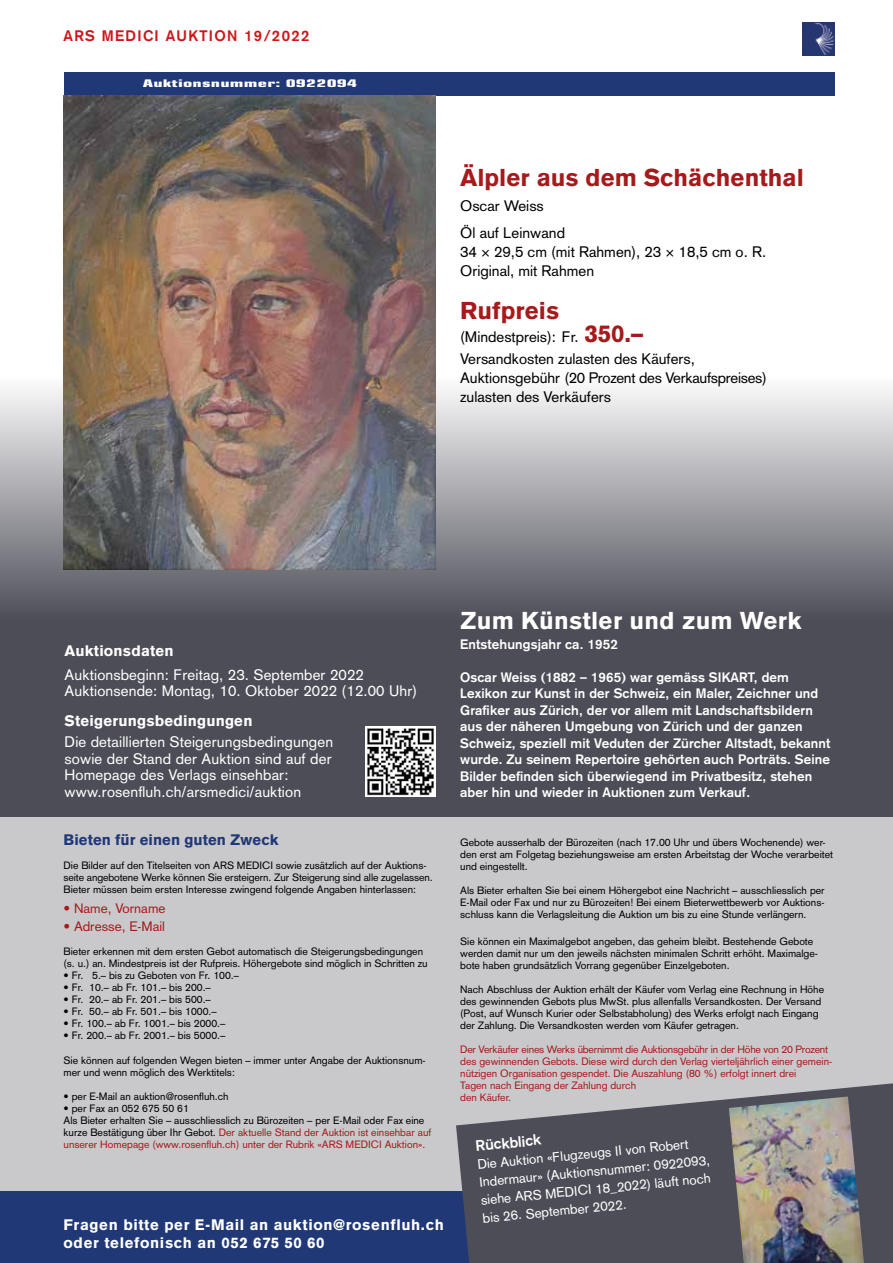
<style>
.page{position:relative;width:893px;height:1263px;background:#fff}
.page>*{position:absolute;margin:0;border:0;box-sizing:border-box;transform-origin:0 0}
.t1{font:900 24px "Akzidenz Grotesk";color:#a71a1b}
.t2{font:900 24px "Akzidenz Grotesk";letter-spacing:.01em;color:#fff}
.t3{font:15px/16.5px "Akzidenz Grotesk";letter-spacing:.01em;color:#fff}
.t4{font:15px/19.2px "Akzidenz Grotesk";color:#000}
.t5{font:900 15px/18px "Akzidenz Grotesk";letter-spacing:.04em;color:#fff}
.t6{font:900 15px "Akzidenz Grotesk";letter-spacing:.01em;color:#fff}
.t7{font:900 15px "Akzidenz Grotesk";color:#203876}
.t8{font:700 15px "Akzidenz Grotesk";letter-spacing:.09em;color:#cd171a}
.t9{font:700 15px "Akzidenz Grotesk";color:#fff}
.t10{font:700 13.5px/16.5px "Akzidenz Grotesk";letter-spacing:.01em;color:#fff}
.t11{font:13.5px/18.1px "Akzidenz Grotesk";color:#fff}
.t12{font:13.5px "Akzidenz Grotesk";color:#a71a1b}
.t13{font:10.5px/12px "Akzidenz Grotesk";color:#000}
.t14{font:10.5px/12px "Akzidenz Grotesk";color:#a71a1b}
.t15{font:700 condensed 10.5px "Eurostile";letter-spacing:.01em;color:#fff;scale:1.91 1}
.s1{font-weight:900;font-size:24px;color:#a71a1b}
.s2{color:#a71a1b}
</style>
<div class="page">
<div style="left:0;top:158px;width:893px;height:1049px;background:#4d4d58"></div>
<svg style="left:0;top:88px;width:893px;height:519px;background:#d2d2d5"></svg>
<div style="left:0;top:818px;width:893px;height:389px;background:#c9c9cc"></div>
<img style="left:802px;top:22px;width:32px;height:33px">
<div style="left:64px;top:72px;width:770px;height:23px;background:#203876"></div>
<img style="left:64px;top:96px;width:372px;height:473px">
<img style="left:366px;top:726px;width:70px;height:70px">
<div style="left:0;top:1191px;width:893px;height:72px;background:#203876"></div>
<svg style="left:456px;top:1083px;width:437px;height:180px;fill:#4d4d58"></svg>
<img style="left:729px;top:1096px;width:135px;height:167px">
<h2 class="t8" style="left:64px;top:27px;width:247px">ARS MEDICI AUKTION 19/2022</h2>
<p class="t15" style="left:143px;top:77px;width:114px">Auktionsnummer: 0922094</p>
<h1 class="t1" style="left:460px;top:163px;width:345px">Älpler aus dem Schächenthal</h1>
<h2 class="t4" style="left:460px;top:193px;width:106px;line-height:26.7px">Oscar Weiss<br>Öl auf Leinwand</h2>
<h2 class="t4" style="left:460px;top:242px;width:307px">34 × 29,5 cm (mit Rahmen), 23 × 18,5 cm o. R.<br>Original, mit Rahmen</h2>
<h1 class="t1" style="left:460px;top:296px;width:101px">Rufpreis</h1>
<h2 class="t4" style="left:460px;top:325px;width:236px;line-height:22.2px">(Mindestpreis): Fr. <span class="s1">350.–<br></span>Versandkosten zulasten des Käufers,</h2>
<h2 class="t4" style="left:460px;top:368px;width:308px">Auktionsgebühr (20 Prozent des Verkaufspreises) zulasten des Verkäufers</h2>
<h2 class="t6" style="left:65px;top:642px;width:111px">Auktionsdaten</h2>
<h2 class="t3" style="left:65px;top:666px;width:354px">Auktionsbeginn: Freitag, 23. September 2022<br>Auktionsende: Montag, 10. Oktober 2022 (12.00 Uhr)</h2>
<h2 class="t6" style="left:65px;top:712px;width:189px">Steigerungsbedingungen</h2>
<h2 class="t3" style="left:65px;top:734px;width:270px">Die detaillierten Steigerungsbedingungen sowie der Stand der Auktion sind auf der Homepage des Verlags einsehbar: www.rosenfluh.ch/arsmedici/auktion</h2>
<h2 class="t7" style="left:64px;top:831px;width:217px">Bieten für einen guten Zweck</h2>
<p class="t13" style="left:64px;top:860px;width:371px">Die Bilder auf den Titelseiten von ARS MEDICI sowie zusätzlich auf der Auktions&shy;seite angebotene Werke können Sie ersteigern. Zur Steigerung sind alle zugelassen.<br>Bieter müssen beim ersten Interesse zwingend folgende Angaben hinterlassen:</p>
<p class="t12" style="left:64px;top:900px;width:104px">• Name, Vorname</p>
<p class="t12" style="left:64px;top:918px;width:103px">• Adresse, E-Mail</p>
<p class="t13" style="left:64px;top:945px;width:366px">Bieter erkennen mit dem ersten Gebot automatisch die Steigerungsbedingungen (s. u.) an. Mindestpreis ist der Rufpreis. Höhergebote sind möglich in Schritten zu</p>
<p class="t13" style="left:64px;top:969px;width:177px">• Fr. 5.– bis zu Geboten von Fr. 100.–</p>
<p class="t13" style="left:64px;top:981px;width:149px">• Fr. 10.– ab Fr. 101.– bis 200.–</p>
<p class="t13" style="left:64px;top:993px;width:149px">• Fr. 20.– ab Fr. 201.– bis 500.–</p>
<p class="t13" style="left:64px;top:1005px;width:155px">• Fr. 50.– ab Fr. 501.– bis 1000.–</p>
<p class="t13" style="left:64px;top:1017px;width:163px">• Fr. 100.– ab Fr. 1001.– bis 2000.–</p>
<p class="t13" style="left:64px;top:1029px;width:163px">• Fr. 200.– ab Fr. 2001.– bis 5000.–</p>
<p class="t13" style="left:64px;top:1055px;width:364px">Sie können auf folgenden Wegen bieten – immer unter Angabe der Auktionsnum&shy;mer und wenn möglich des Werktitels:</p>
<p class="t13" style="left:64px;top:1091px;width:167px">• per E-Mail an auktion@rosenfluh.ch</p>
<p class="t13" style="left:64px;top:1103px;width:369px">• per Fax an 052 675 50 61<br>Als Bieter erhalten Sie – ausschliesslich zu Bürozeiten – per E-Mail oder Fax eine kurze Bestätigung über Ihr Gebot. <span class="s2">Der aktuelle Stand der Auktion ist einsehbar auf unserer Homepage (www.rosenfluh.ch) unter der Rubrik «ARS MEDICI Auktion».</span></p>
<h2 class="t5" style="left:64px;top:1216px;width:382px">Fragen bitte per E-Mail an auktion@rosenfluh.ch oder telefonisch an 052 675 50 60</h2>
<h2 class="t5" style="left:64px;top:1224px;width:267px">oder telefonisch an 052 675 50 60.</h2>
<h1 class="t2" style="left:460px;top:606px;width:343px">Zum Künstler und zum Werk</h1>
<p class="t10" style="left:460px;top:636px;width:159px">Entstehungsjahr ca. 1952</p>
<p class="t10" style="left:460px;top:669px;width:372px">Oscar Weiss (1882 – 1965) war gemäss SIKART, dem Lexikon zur Kunst in der Schweiz, ein Maler, Zeichner und Grafiker aus Zürich, der vor allem mit Landschaftsbildern aus der näheren Umgebung von Zürich und der ganzen Schweiz, speziell mit Veduten der Zürcher Altstadt, bekannt wurde. Zu seinem Repertoire gehörten auch Porträts. Seine Bilder befinden sich überwiegend im Privatbesitz, stehen aber hin und wieder in Auktionen zum Verkauf.</p>
<p class="t13" style="left:460px;top:836px;width:374px">Gebote ausserhalb der Bürozeiten (nach 17.00 Uhr und übers Wochenende) wer&shy;den erst am Folgetag beziehungsweise am ersten Arbeitstag der Woche verarbeitet und eingestellt.</p>
<p class="t13" style="left:460px;top:884px;width:366px;text-align:justify">Als Bieter erhalten Sie bei einem Höhergebot eine Nachricht – ausschliesslich per E-Mail oder Fax und nur zu Bürozeiten! Bei einem Bieterwettbewerb vor Auktions&shy;schluss kann die Verlagsleitung die Auktion um bis zu eine Stunde verlängern.</p>
<p class="t13" style="left:460px;top:935px;width:359px">Sie können ein Maximalgebot angeben, das geheim bleibt. Bestehende Gebote werden damit nur um den jeweils nächsten minimalen Schritt erhöht. Maximalge&shy;bote haben grundsätzlich Vorrang gegenüber Einzelgeboten.</p>
<p class="t13" style="left:460px;top:983px;width:365px">Nach Abschluss der Auktion erhält der Käufer vom Verlag eine Rechnung in Höhe des gewinnenden Gebots plus MwSt. plus allenfalls Versandkosten. Der Versand (Post, auf Wunsch Kurier oder Selbstabholung) des Werks erfolgt nach Eingang der Zahlung. Die Versandkosten werden vom Käufer getragen.</p>
<p class="t14" style="left:460px;top:1043px;width:373px">Der Verkäufer eines Werks übernimmt die Auktionsgebühr in der Höhe von 20 Prozent des gewinnenden Gebots. Diese wird durch den Verlag vierteljährlich einer gemein&shy;nützigen Organisation gespendet. Die Auszahlung (80 %) erfolgt innert drei<br>Tagen nach Eingang der Zahlung durch<br>den Käufer.</p>
<h2 class="t9" style="left:475px;top:1137px;width:67px;rotate:-6deg">Rückblick</h2>
<p class="t11" style="left:477px;top:1154px;width:233px;rotate:-5deg">Die Auktion «Flugzeugs II von Robert Indermaur» (Auktionsnummer: 0922093, siehe ARS MEDICI 18_2022) läuft noch bis 26. September 2022.</p>
</div>
